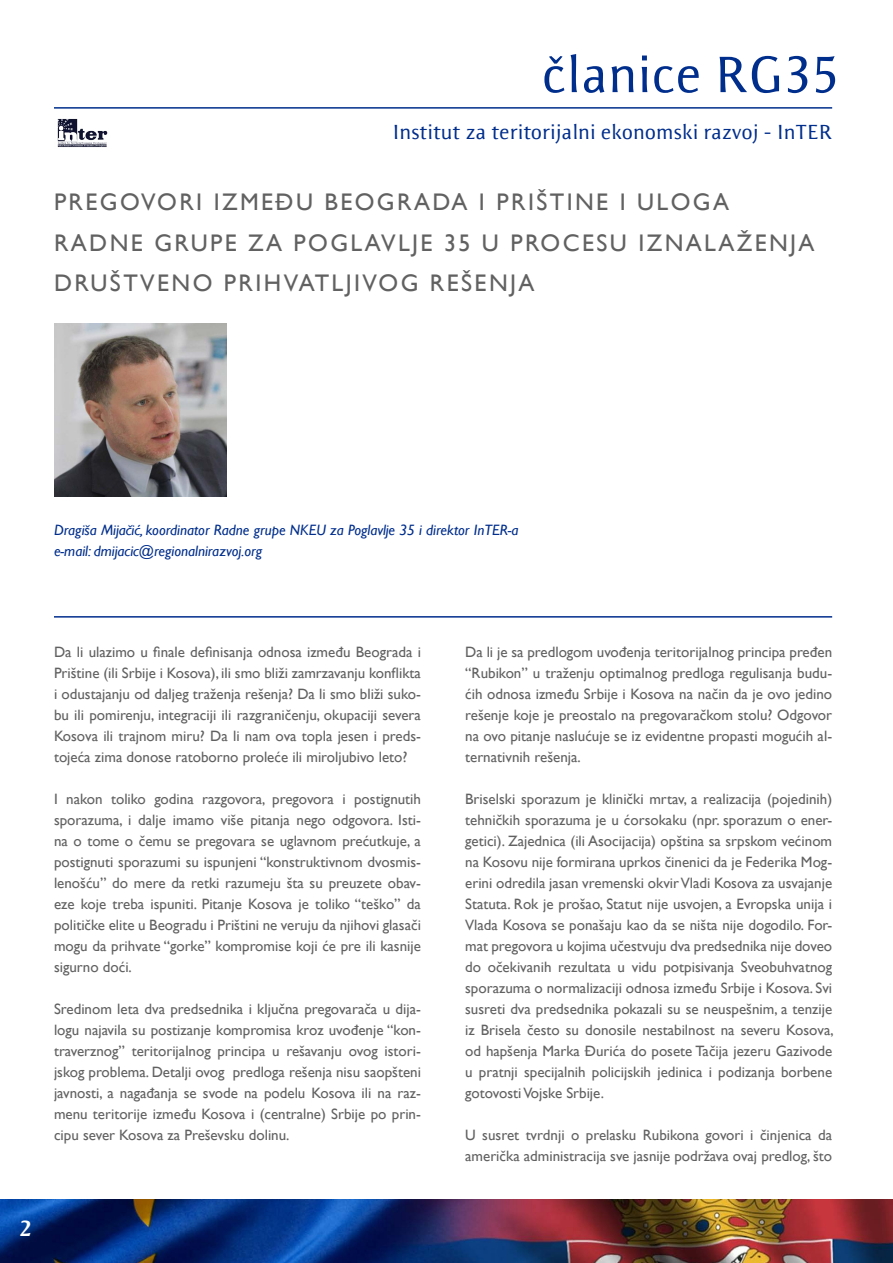
<style>
.page{position:relative;width:893px;height:1263px;background:#fff}
.page>*{position:absolute;margin:0;border:0;box-sizing:border-box;transform-origin:0 0}
.t1{font:52.5px "Resavska BG Sans";color:#002e8c}
.t2{font:24px "Gill Sans";letter-spacing:.1em;color:#616162}
.t3{font:700 22.5px "Resavska BG Sans";color:#fff}
.t4{font:21px "Resavska BG Sans";color:#002e8c}
.t5{font:15px/21px "Gill Sans";color:#616162;text-align:justify}
.t6{font:italic 15px/21px "Gill Sans";color:#002e8c}
</style>
<div class="page">
<img style="left:0;top:1199px;width:893px;height:64px">
<hr style="left:54px;top:107px;width:778px;height:2px;background:#002e8c">
<img style="left:54px;top:323px;width:173px;height:173px">
<hr style="left:54px;top:616px;width:778px;height:2px;background:#002e8c">
<img style="left:57px;top:119px;width:51px;height:28px">
<h1 class="t1" style="left:542px;top:45px;width:298px">članice RG35</h1>
<h3 class="t4" style="left:392px;top:120px;width:441px">Institut za teritorijalni ekonomski razvoj - InTER</h3>
<h2 class="t2" style="left:54px;top:188px;width:32px">Pregovori</h2>
<h2 class="t2" style="left:214px;top:188px;width:17px">između</h2>
<h2 class="t2" style="left:324px;top:188px;width:35px">Beograda</h2>
<h2 class="t2" style="left:479px;top:188px;width:87px">i Prištine</h2>
<h2 class="t2" style="left:620px;top:188px;width:72px">i uloga</h2>
<h2 class="t2" style="left:54px;top:229px;width:36px">Radne</h2>
<h2 class="t2" style="left:154px;top:229px;width:18px">grupe</h2>
<h2 class="t2" style="left:248px;top:229px;width:280px">za Pog lavlje 35 u procesu</h2>
<h2 class="t2" style="left:638px;top:229px;width:17px">izna</h2>
<h2 class="t2" style="left:704px;top:229px;width:106px">laženja</h2>
<h2 class="t2" style="left:54px;top:269px;width:18px">dru</h2>
<h2 class="t2" style="left:110px;top:269px;width:32px">štveno</h2>
<h2 class="t2" style="left:224px;top:269px;width:76px">pri hvat</h2>
<h2 class="t2" style="left:332px;top:269px;width:39px">ljivog</h2>
<h2 class="t2" style="left:430px;top:269px;width:100px">rešenja</h2>
<p class="t6" style="left:54px;top:519px;width:466px">Dragiša Mijačić, koordinator Radne grupe NKEU za Poglavlje 35 i direktor InTER-a e-mail: dmijacic@regionalnirazvoj.org</p>
<p class="t5" style="left:54px;top:641px;width:368px">Da li ulazimo u finale definisanja odnosa između Beograda i Prištine (ili Srbije i Kosova), ili smo bliži zamrzavanju konflikta i odustajanju od daljeg traženja rešenja? Da li smo bliži suko&shy;bu ili pomirenju, integraciji ili razgraničenju, okupaciji severa Kosova ili trajnom miru? Da li nam ova topla jesen i preds&shy;tojeća zima donose ratoborno proleće ili miroljubivo leto?</p>
<p class="t5" style="left:54px;top:788px;width:368px">I nakon toliko godina razgovora, pregovora i postignutih sporazuma, i dalje imamo više pitanja nego odgovora. Isti&shy;na o tome o čemu se pregovara se uglavnom prećutkuje, a postignuti sporazumi su ispunjeni “konstruktivnom dvosmis&shy;lenošću” do mere da retki razumeju šta su preuzete obav&shy;eze koje treba ispuniti. Pitanje Kosova je toliko “teško” da političke elite u Beogradu i Prištini ne veruju da njihovi glasači mogu da prihvate “gorke” kompromise koji će pre ili kasnije sigurno doći.</p>
<p class="t5" style="left:54px;top:998px;width:368px">Sredinom leta dva predsednika i ključna pregovarača u dija&shy;logu najavila su postizanje kompromisa kroz uvođenje “kon&shy;traverznog” teritorijalnog principa u rešavanju ovog istori&shy;jskog problema. Detalji ovog predloga rešenja nisu saopšteni javnosti, a nagađanja se svode na podelu Kosova ili na raz&shy;menu teritorije između Kosova i (centralne) Srbije po prin&shy;cipu sever Kosova za Preševsku dolinu.</p>
<h3 class="t3" style="left:19px;top:1215px;width:14px">2</h3>
<p class="t5" style="left:465px;top:641px;width:368px">Da li je sa predlogom uvođenja teritorijalnog principa pređen “Rubikon” u traženju optimalnog predloga regulisanja budu&shy;ćih odnosa između Srbije i Kosova na način da je ovo jedino rešenje koje je preostalo na pregovaračkom stolu? Odgovor na ovo pitanje naslućuje se iz evidentne propasti mogućih al&shy;ternativnih rešenja.</p>
<p class="t5" style="left:465px;top:788px;width:370px">Briselski sporazum je klinički mrtav, a realizacija (pojedinih) tehničkih sporazuma je u ćorsokaku (npr. sporazum o ener&shy;getici). Zajednica (ili Asocijacija) opština sa srpskom većinom na Kosovu nije formirana uprkos činenici da je Federika Mog&shy;erini odredila jasan vremenski okvir Vladi Kosova za usvajanje Statuta. Rok je prošao, Statut nije usvojen, a Evropska unija i Vlada Kosova se ponašaju kao da se ništa nije dogodilo. For&shy;mat pregovora u kojima učestvuju dva predsednika nije doveo do očekivanih rezultata u vidu potpisivanja Sveobuhvatnog sporazuma o normalizaciji odnosa između Srbije i Kosova. Svi susreti dva predsednika pokazali su se neuspešnim, a tenzije iz Brisela često su donosile nestabilnost na severu Kosova, od hapšenja Marka Đurića do posete Tačija jezeru Gazivode u pratnji specijalnih policijskih jedinica i podizanja borbene gotovosti Vojske Srbije.</p>
<p class="t5" style="left:465px;top:1124px;width:368px">U susret tvrdnji o prelasku Rubikona govori i činjenica da američka administracija sve jasnije podržava ovaj predlog, što</p>
</div>
